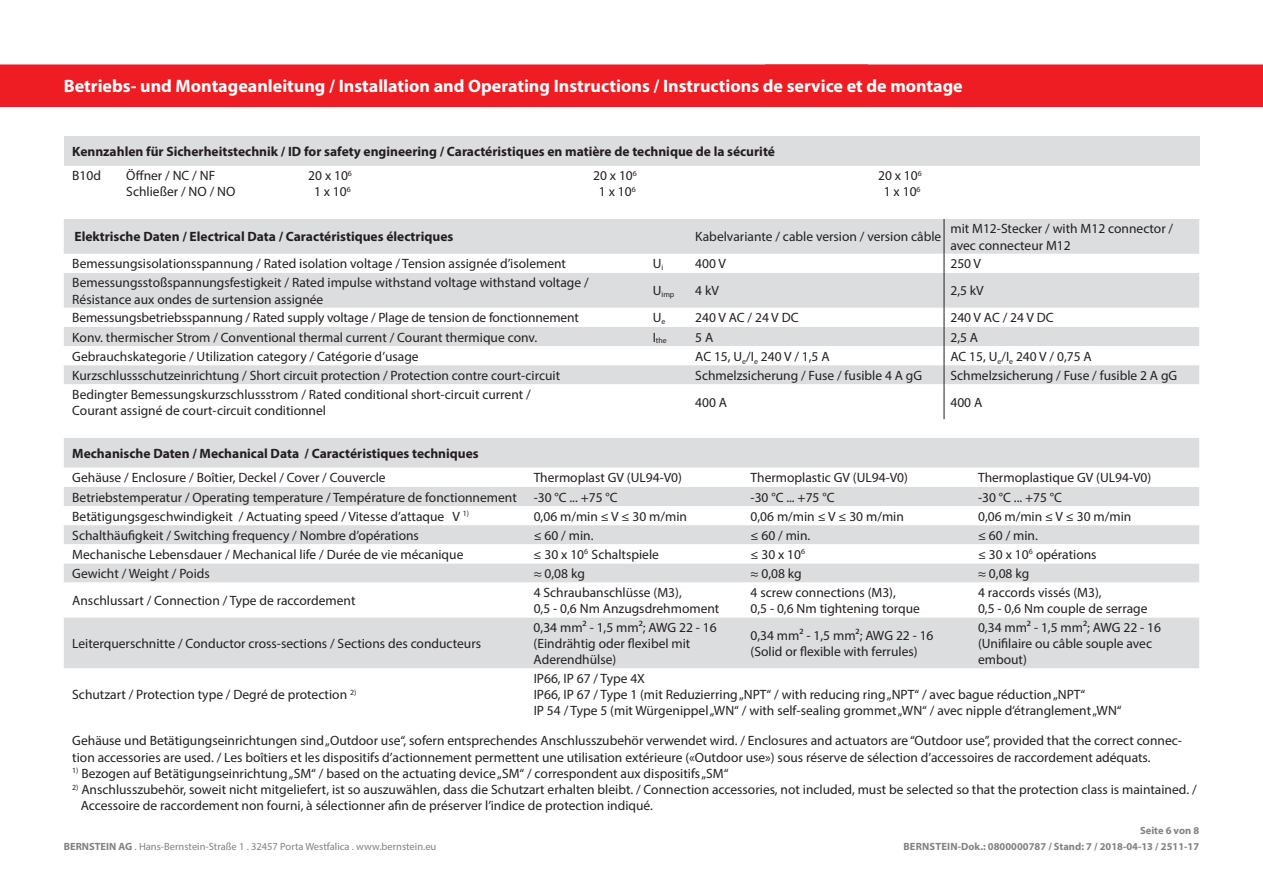
<style>
.page{position:relative;width:1263px;height:893px;background:#fff}
.page>*{position:absolute;margin:0;border:0;box-sizing:border-box;transform-origin:0 0}
.t1{font:700 18px "Myriad Pro";color:#fff}
.t2{font:13.5px/16.2px "Myriad Pro";color:#231f20}
.t3{font:700 13.5px "Myriad Pro";color:#231f20}
.t4{font:10.5px "Myriad Pro";color:#808285}
.t5{font:700 10.5px "Myriad Pro";color:#808285}
.t6{font:7.8px "Myriad Pro";color:#231f20}
.s1{font-weight:700}
</style>
<div class="page">
<div style="left:0;top:64px;width:1263px;height:43px;background:#ee1d23"></div>
<div style="left:64px;top:219px;width:1135px;height:35px;background:#dcdddf"></div>
<svg style="left:64px;top:254px;width:1135px;height:165px"></svg>
<hr style="left:944px;top:219px;width:1px;height:35px;background:#231f20">
<svg style="left:944px;top:254px;width:1px;height:19px"></svg>
<hr style="left:944px;top:273px;width:1px;height:35px;background:#231f20">
<svg style="left:944px;top:308px;width:1px;height:76px"></svg>
<hr style="left:944px;top:384px;width:1px;height:35px;background:#231f20">
<div style="left:64px;top:136px;width:1135px;height:30px;background:#dcdddf"></div>
<div style="left:64px;top:438px;width:1135px;height:30px;background:#dcdddf"></div>
<svg style="left:64px;top:487px;width:1135px;height:181px;fill:#dcdddf"></svg>
<h1 class="t1" style="left:64px;top:74px;width:900px">Betriebs- und Montageanleitung / Installation and Operating Instructions / Instructions de service et de montage</h1>
<p class="t3" style="left:72px;top:143px;width:704px">Kennzahlen für Sicherheitstechnik / ID for safety engineering / Caractéristiques en matière de technique de la sécurité</p>
<p class="t2" style="left:72px;top:167px;width:30px">B10d</p>
<p class="t2" style="left:126px;top:167px;width:111px">Öffner / NC / NF<br>Schließer / NO / NO</p>
<p class="t2" style="left:308px;top:167px;width:45px;text-align:center">20 x 10<sup>6<br></sup>1 x 10<sup>6</sup></p>
<p class="t2" style="left:593px;top:167px;width:45px;text-align:center">20 x 10<sup>6<br></sup>1 x 10<sup>6</sup></p>
<p class="t2" style="left:878px;top:167px;width:45px;text-align:center">20 x 10<sup>6<br></sup>1 x 10<sup>6</sup></p>
<p class="t3" style="left:74px;top:228px;width:380px">Elektrische Daten / Electrical Data / Caractéristiques électriques</p>
<p class="t2" style="left:695px;top:229px;width:248px">Kabelvariante / cable version / version câble</p>
<p class="t2" style="left:950px;top:221px;width:224px">mit M12-Stecker / with M12 connector / avec connecteur M12</p>
<p class="t2" style="left:72px;top:256px;width:495px">Bemessungsisolationsspannung / Rated isolation voltage / Tension assignée d’isolement</p>
<p class="t2" style="left:653px;top:256px;width:12px">U<sub>i</sub></p>
<p class="t2" style="left:695px;top:256px;width:32px">400 V</p>
<p class="t2" style="left:950px;top:256px;width:32px">250 V</p>
<p class="t2" style="left:72px;top:274px;width:518px">Bemessungsstoßspannungsfestigkeit / Rated impulse withstand voltage withstand voltage /<br>Résistance aux ondes de surtension assignée</p>
<p class="t6" style="left:653px;top:289px;width:23px"><sup>U</sup>imp</p>
<p class="t2" style="left:695px;top:283px;width:25px">4 kV</p>
<p class="t2" style="left:950px;top:283px;width:35px">2,5 kV</p>
<p class="t2" style="left:72px;top:310px;width:508px">Bemessungsbetriebsspannung / Rated supply voltage / Plage de tension de fonctionnement</p>
<p class="t2" style="left:653px;top:310px;width:14px">U<sub>e</sub></p>
<p class="t2" style="left:695px;top:310px;width:105px">240 V AC / 24 V DC</p>
<p class="t2" style="left:950px;top:310px;width:105px">240 V AC / 24 V DC</p>
<p class="t2" style="left:72px;top:329px;width:466px">Konv. thermischer Strom / Conventional thermal current / Courant thermique conv.</p>
<p class="t6" style="left:653px;top:336px;width:16px"><sup>I</sup>the</p>
<p class="t2" style="left:695px;top:329px;width:20px">5 A</p>
<p class="t2" style="left:950px;top:329px;width:29px">2,5 A</p>
<p class="t2" style="left:72px;top:348px;width:348px">Gebrauchskategorie / Utilization category / Catégorie d’usage</p>
<p class="t2" style="left:695px;top:348px;width:136px">AC 15, U<sub>e</sub>/I<sub>e</sub> 240 V / 1,5 A</p>
<p class="t2" style="left:950px;top:348px;width:143px">AC 15, U<sub>e</sub>/I<sub>e</sub> 240 V / 0,75 A</p>
<p class="t2" style="left:72px;top:367px;width:489px">Kurzschlussschutzeinrichtung / Short circuit protection / Protection contre court-circuit</p>
<p class="t2" style="left:695px;top:367px;width:228px">Schmelzsicherung / Fuse / fusible 4 A gG</p>
<p class="t2" style="left:950px;top:367px;width:228px">Schmelzsicherung / Fuse / fusible 2 A gG</p>
<p class="t2" style="left:72px;top:386px;width:460px">Bedingter Bemessungskurzschlussstrom / Rated conditional short-circuit current /<br>Courant assigné de court-circuit conditionnel</p>
<p class="t2" style="left:695px;top:394px;width:33px">400 A</p>
<p class="t2" style="left:950px;top:394px;width:33px">400 A</p>
<p class="t3" style="left:72px;top:445px;width:408px">Mechanische Daten / Mechanical Data / Caractéristiques techniques</p>
<p class="t2" style="left:72px;top:470px;width:315px">Gehäuse / Enclosure / Boîtier, Deckel / Cover / Couvercle</p>
<p class="t2" style="left:534px;top:470px;width:150px">Thermoplast GV (UL94-V0)</p>
<p class="t2" style="left:750px;top:470px;width:159px">Thermoplastic GV (UL94-V0)</p>
<p class="t2" style="left:978px;top:470px;width:175px">Thermoplastique GV (UL94-V0)</p>
<p class="t2" style="left:72px;top:489px;width:547px">Betriebstemperatur / Operating temperature / Température de fonctionnement -30 °C ... +75 °C</p>
<p class="t2" style="left:750px;top:489px;width:85px">-30 °C ... +75 °C</p>
<p class="t2" style="left:978px;top:489px;width:85px">-30 °C ... +75 °C</p>
<p class="t2" style="left:72px;top:508px;width:398px">Betätigungsgeschwindigkeit / Actuating speed / Vitesse d’attaque V <sup>1)</sup></p>
<p class="t2" style="left:534px;top:508px;width:155px">0,06 m/min ≤ V ≤ 30 m/min</p>
<p class="t2" style="left:750px;top:508px;width:155px">0,06 m/min ≤ V ≤ 30 m/min</p>
<p class="t2" style="left:978px;top:508px;width:155px">0,06 m/min ≤ V ≤ 30 m/min</p>
<p class="t2" style="left:72px;top:527px;width:348px">Schalthäufigkeit / Switching frequency / Nombre d’opérations</p>
<p class="t2" style="left:534px;top:527px;width:61px">≤ 60 / min.</p>
<p class="t2" style="left:750px;top:527px;width:61px">≤ 60 / min.</p>
<p class="t2" style="left:978px;top:527px;width:61px">≤ 60 / min.</p>
<p class="t2" style="left:72px;top:546px;width:393px">Mechanische Lebensdauer / Mechanical life / Durée de vie mécanique</p>
<p class="t2" style="left:534px;top:546px;width:127px">≤ 30 x 10<sup>6</sup> Schaltspiele</p>
<p class="t2" style="left:750px;top:546px;width:56px">≤ 30 x 10<sup>6</sup></p>
<p class="t2" style="left:978px;top:546px;width:120px">≤ 30 x 10<sup>6</sup> opérations</p>
<p class="t2" style="left:72px;top:565px;width:139px">Gewicht / Weight / Poids</p>
<p class="t2" style="left:534px;top:565px;width:53px">≈ 0,08 kg</p>
<p class="t2" style="left:750px;top:565px;width:53px">≈ 0,08 kg</p>
<p class="t2" style="left:978px;top:565px;width:53px">≈ 0,08 kg</p>
<p class="t2" style="left:72px;top:592px;width:285px">Anschlussart / Connection / Type de raccordement</p>
<p class="t2" style="left:534px;top:584px;width:187px">4 Schraubanschlüsse (M3),<br>0,5 - 0,6 Nm Anzugsdrehmoment</p>
<p class="t2" style="left:750px;top:584px;width:171px">4 screw connections (M3),<br>0,5 - 0,6 Nm tightening torque</p>
<p class="t2" style="left:978px;top:584px;width:171px">4 raccords vissés (M3),<br>0,5 - 0,6 Nm couple de serrage</p>
<p class="t2" style="left:72px;top:635px;width:410px">Leiterquerschnitte / Conductor cross-sections / Sections des conducteurs</p>
<p class="t2" style="left:534px;top:619px;width:185px">0,34 mm² - 1,5 mm²; AWG 22 - 16 (Eindrähtig oder flexibel mit<br>Aderendhülse)</p>
<p class="t2" style="left:750px;top:627px;width:185px">0,34 mm² - 1,5 mm²; AWG 22 - 16 (Solid or flexible with ferrules)</p>
<p class="t2" style="left:978px;top:619px;width:185px">0,34 mm² - 1,5 mm²; AWG 22 - 16 (Unifilaire ou câble souple avec embout)</p>
<p class="t2" style="left:534px;top:670px;width:589px">IP66, IP 67 / Type 4X<br>IP66, IP 67 / Type 1 (mit Reduzierring „NPT“ / with reducing ring „NPT“ / avec bague réduction „NPT“<br>IP 54 / Type 5 (mit Würgenippel „WN“ / with self-sealing grommet „WN“ / avec nipple d‘étranglement „WN“</p>
<p class="t2" style="left:72px;top:733px;width:1111px">Gehäuse und Betätigungseinrichtungen sind „Outdoor use“, sofern entsprechendes Anschlusszubehör verwendet wird. / Enclosures and actuators are “Outdoor use”, provided that the correct connec&shy;tion accessories are used. / Les boîtiers et les dispositifs d’actionnement permettent une utilisation extérieure («Outdoor use») sous réserve de sélection d’accessoires de raccordement adéquats.</p>
<p class="t2" style="left:72px;top:765px;width:658px"><sup>1)</sup> Bezogen auf Betätigungseinrichtung „SM“ / based on the actuating device „SM“ / correspondent aux dispositifs „SM“</p>
<p class="t2" style="left:81px;top:781px;width:1117px;text-indent:-9px"><sup>2)</sup> Anschlusszubehör, soweit nicht mitgeliefert, ist so auszuwählen, dass die Schutzart erhalten bleibt. / Connection accessories, not included, must be selected so that the protection class is maintained. /<br>Accessoire de raccordement non fourni, à sélectionner afin de préserver l’indice de protection indiqué.</p>
<p class="t2" style="left:72px;top:686px;width:286px">Schutzart / Protection type / Degré de protection <sup>2)</sup></p>
<p class="t5" style="left:1140px;top:823px;width:61px">Seite 6 von 8</p>
<p class="t4" style="left:64px;top:840px;width:374px"><span class="s1">BERNSTEIN AG</span> . Hans-Bernstein-Straße 1 . 32457 Porta Westfalica . www.bernstein.eu</p>
<p class="t5" style="left:903px;top:840px;width:297px">BERNSTEIN-Dok.: 0800000787 / Stand: 7 / 2018-04-13 / 2511-17</p>
</div>
